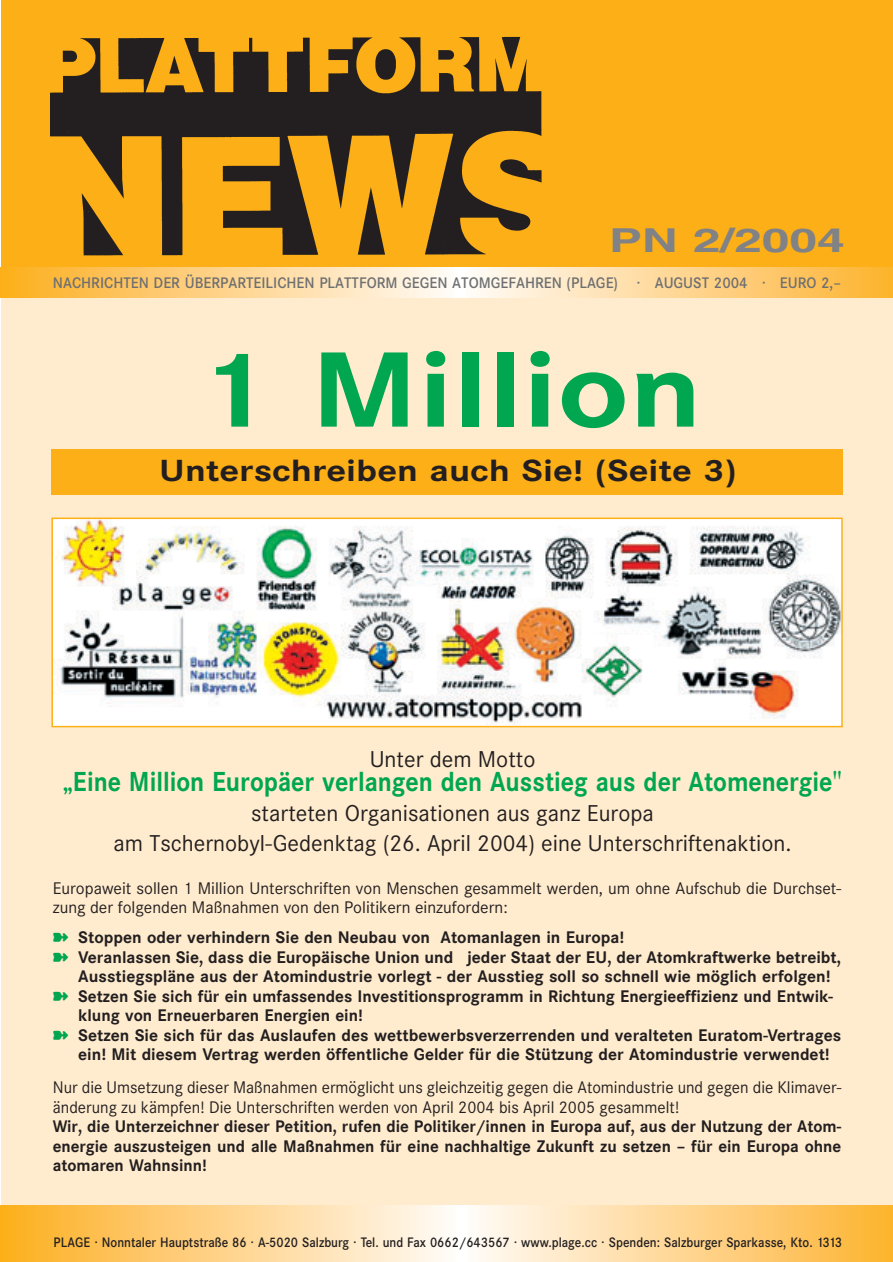
<style>
.page{position:relative;width:893px;height:1262px;background:#fff}
.page>*{position:absolute;margin:0;border:0;box-sizing:border-box;transform-origin:0 0}
.t1{font:700 105px "Corporate SBQ";color:#00a650;scale:1.2 1}
.t2{font:700 33px "Helvetica";color:#808285;scale:1.5 1}
.t3{font:700 30px "Corporate SBQ";color:#231f20;scale:1.2 1}
.t4{font:700 27px "Corporate SBQ";color:#00a650;scale:.9 1}
.t5{font:22.5px/30px "Corporate SBQ";color:#231f20;text-align:center}
.t6{font:700 16.5px/19.5px "Corporate SBQ";color:#231f20;text-align:justify}
.t7{font:16.5px/19.5px "Corporate SBQ";color:#231f20}
.t8{font:500 15px "Corporate SBQ";color:#6d6f71;scale:.96 1}
.t9{font:500 13.5px "Corporate SBQ";color:#231f20;scale:.91 1}
.s1{color:#00a650}
</style>
<div class="page">
<div style="left:1px;top:4px;width:891px;height:1258px;background:#ffecce"></div>
<div style="left:1px;top:0;width:891px;height:270px;background:#fcaf17"></div>
<img style="left:51px;top:36px;width:491px;height:220px">
<svg style="left:1px;top:1205px;width:891px;height:57px"></svg>
<svg style="left:1px;top:268px;width:891px;height:30px"></svg>
<img style="left:54px;top:520px;width:785px;height:204px">
<div style="left:51px;top:517px;width:791px;height:210px;border:2px solid #fcaf17"></div>
<div style="left:51px;top:449px;width:791px;height:45px;background:#fcaf17"></div>
<h2 class="t2" style="left:609px;top:228px;width:158px">PN 2/2004</h2>
<p class="t8" style="left:53px;top:277px;width:822px">NACHRICHTEN DER ÜBERPARTEILICHEN PLATTFORM GEGEN ATOMGEFAHREN (PLAGE) · AUGUST 2004 · EURO 2,–</p>
<h1 class="t1" style="left:194px;top:351px;width:425px">1 Million</h1>
<h3 class="t3" style="left:159px;top:459px;width:482px">Unterschreiben auch Sie! (Seite 3)</h3>
<h3 class="t5" style="left:370px;top:746px;width:167px">Unter dem Motto</h3>
<h3 class="t4" style="left:63px;top:771px;width:867px">„Eine Million Europäer verlangen den Ausstieg aus der Atomenergie"</h3>
<h3 class="t5" style="left:114px;top:800px;width:679px">starteten Organisationen aus ganz Europa<br>am Tschernobyl-Gedenktag (26. April 2004) eine Unterschriftenaktion.</h3>
<p class="t7" style="left:53px;top:879px;width:790px">Europaweit sollen 1 Million Unterschriften von Menschen gesammelt werden, um ohne Aufschub die Durchset&shy;zung der folgenden Maßnahmen von den Politikern einzufordern:</p>
<p class="t6" style="left:53px;top:929px;width:573px"><span class="s1">➽</span> Stoppen oder verhindern Sie den Neubau von Atomanlagen in Europa!</p>
<p class="t6" style="left:53px;top:948px;width:790px"><span class="s1">➽</span> Veranlassen Sie, dass die Europäische Union und jeder Staat der EU, der Atomkraftwerke betreibt,</p>
<p class="t6" style="left:78px;top:968px;width:753px">Ausstiegspläne aus der Atomindustrie vorlegt - der Ausstieg soll so schnell wie möglich erfolgen!</p>
<p class="t6" style="left:53px;top:987px;width:781px"><span class="s1">➽</span> Setzen Sie sich für ein umfassendes Investitionsprogramm in Richtung Energieeffizienz und Entwik-</p>
<p class="t6" style="left:78px;top:1007px;width:286px">klung von Erneuerbaren Energien ein!</p>
<p class="t6" style="left:53px;top:1026px;width:790px"><span class="s1">➽</span> Setzen Sie sich für das Auslaufen des wettbewerbsverzerrenden und veralteten Euratom-Vertrages</p>
<p class="t6" style="left:78px;top:1046px;width:752px">ein! Mit diesem Vertrag werden öffentliche Gelder für die Stützung der Atomindustrie verwendet!</p>
<p class="t7" style="left:53px;top:1079px;width:790px">Nur die Umsetzung dieser Maßnahmen ermöglicht uns gleichzeitig gegen die Atomindustrie und gegen die Klimaver&shy;änderung zu kämpfen! Die Unterschriften werden von April 2004 bis April 2005 gesammelt!</p>
<p class="t6" style="left:53px;top:1118px;width:790px">Wir, die Unterzeichner dieser Petition, rufen die Politiker/innen in Europa auf, aus der Nutzung der Atom&shy;energie auszusteigen und alle Maßnahmen für eine nachhaltige Zukunft zu setzen – für ein Europa ohne atomaren Wahnsinn!</p>
<p class="t9" style="left:53px;top:1237px;width:868px">PLAGE · Nonntaler Hauptstraße 86 · A-5020 Salzburg · Tel. und Fax 0662/643567 · www.plage.cc · Spenden: Salzburger Sparkasse, Kto. 1313</p>
</div>
